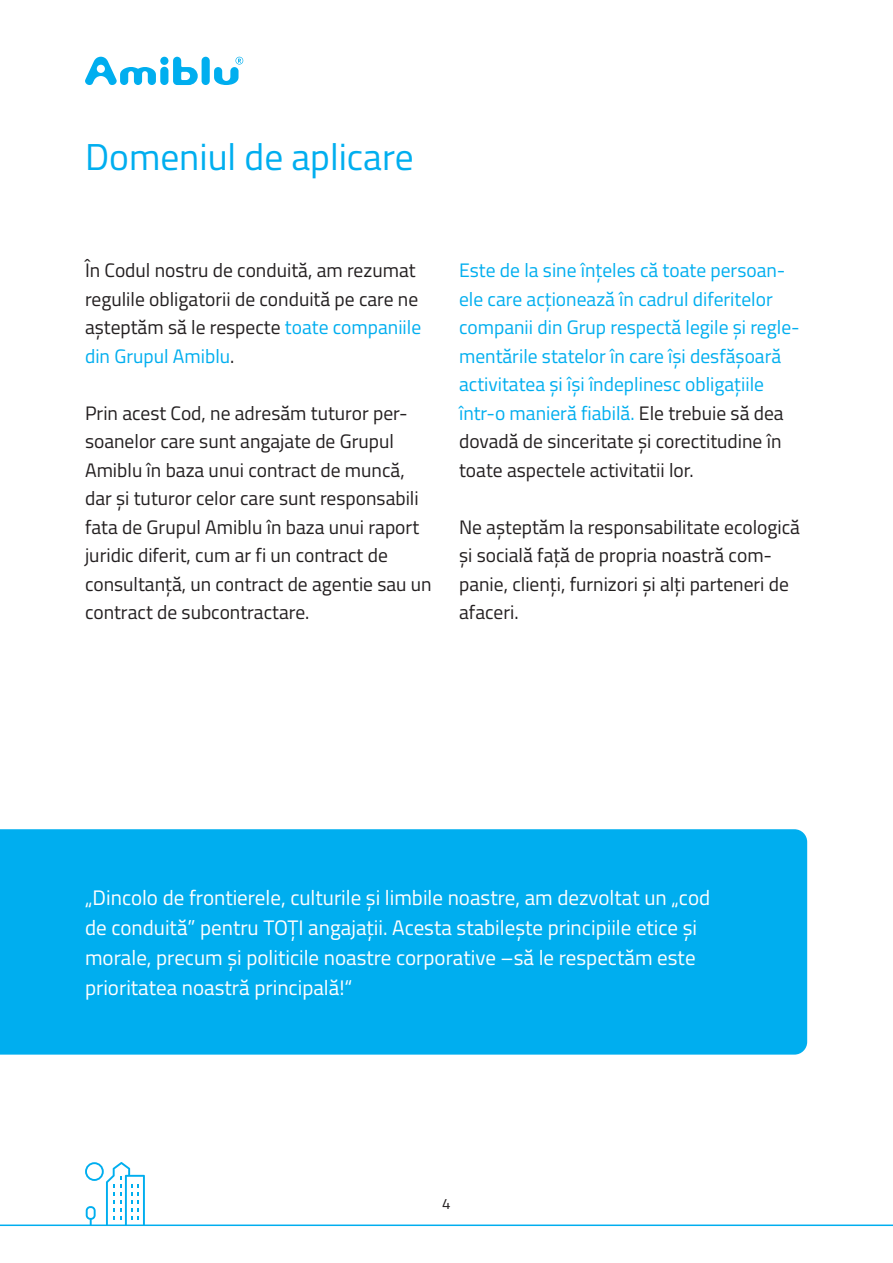
<style>
.page{position:relative;width:893px;height:1263px;background:#fff}
.page>*{position:absolute;margin:0;border:0;box-sizing:border-box;transform-origin:0 0}
.Überschrift{font:37.5px "Titillium Web";color:#00aeef}
.t1{font:21px/30px "Titillium Web";color:#fff}
.Body_13_pt{font:19.5px/28.5px "Titillium Web";color:#231f20}
.Body_13_pt-2{font:19.5px/28.5px "Titillium Web";color:#00aeef}
.t2{font:15px "Titillium Web";color:#231f20}
.s1{color:#00aeef}
.s2{color:#231f20}
</style>
<div class="page">
<div style="left:0;top:829px;width:807px;height:225px;background:#00aeef"></div>
<svg style="left:85px;top:1162px;width:60px;height:62px"></svg>
<div style="left:202px;top:57px;width:8px;height:28px;background:#00aeef;border-radius:4px"></div>
<div style="left:160px;top:57px;width:8px;height:8px;background:#00aeef;border-radius:50%"></div>
<div style="left:160px;top:67px;width:8px;height:18px;background:#00aeef;border-radius:4px"></div>
<svg style="left:173px;top:57px;width:25px;height:28px"></svg>
<svg style="left:85px;top:57px;width:71px;height:28px"></svg>
<svg style="left:214px;top:57px;width:29px;height:28px"></svg>
<hr style="left:0;top:1224px;width:893px;height:2px;background:#00aeef">
<p class="Überschrift" style="left:85px;top:129px;width:330px">Domeniul de aplicare</p>
<p class="Body_13_pt" style="left:85px;top:255px;width:338px">În Codul nostru de conduită, am rezumat regulile obligatorii de conduită pe care ne așteptăm să le respecte <span class="s1">toate companiile din Grupul Amiblu</span>.</p>
<p class="Body_13_pt" style="left:85px;top:398px;width:348px">Prin acest Cod, ne adresăm tuturor per&shy;soanelor care sunt angajate de Grupul Amiblu în baza unui contract de muncă, dar și tuturor celor care sunt responsabili fata de Grupul Amiblu în baza unui raport juridic diferit, cum ar fi un contract de consultanță, un contract de agentie sau un contract de subcontractare.</p>
<p class="Body_13_pt-2" style="left:459px;top:255px;width:342px">Este de la sine înțeles că toate persoan&shy;ele care acționează în cadrul diferitelor companii din Grup respectă legile și regle&shy;mentările statelor în care își desfășoară activitatea și își îndeplinesc obligațiile într-o manieră fiabilă. <span class="s2">Ele trebuie să dea dovadă de sinceritate și corectitudine în toate aspectele activitatii lor.</span></p>
<p class="Body_13_pt" style="left:459px;top:512px;width:342px">Ne așteptăm la responsabilitate ecologică și socială față de propria noastră com&shy;panie, clienți, furnizori și alți parteneri de afaceri.</p>
<p class="t1" style="left:85px;top:881px;width:627px">„Dincolo de frontierele, culturile și limbile noastre, am dezvoltat un „cod de conduită” pentru TOȚI angajații. Acesta stabilește principiile etice și morale, precum și politicile noastre corporative –să le respectăm este prioritatea noastră principală!“</p>
<p class="t2" style="left:442px;top:1192px;width:10px">4</p>
</div>
